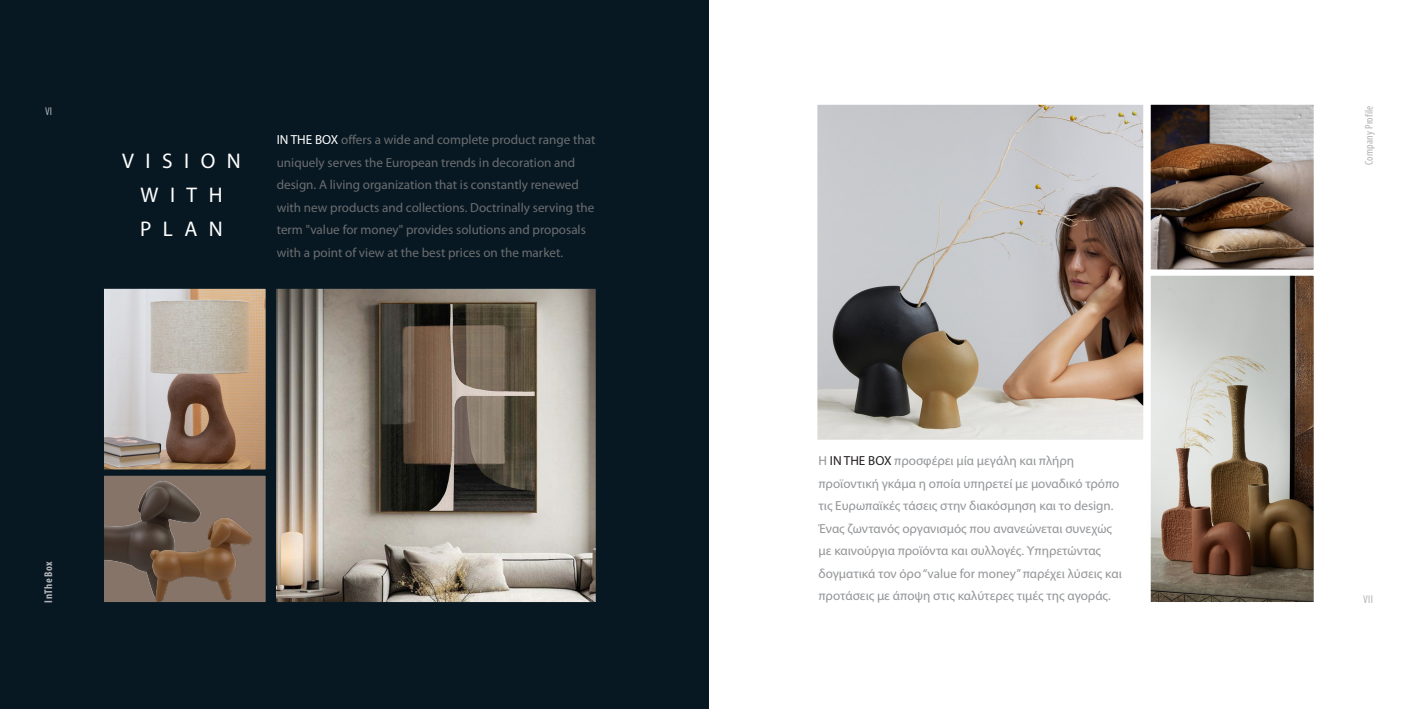
<style>
.page{position:relative;width:1418px;height:709px;background:#fff}
.page>*{position:absolute;margin:0;border:0;box-sizing:border-box;transform-origin:0 0}
.t1{font:21.25px "Myriad Pro";letter-spacing:.54em;color:#fff}
.t2{font:13.12px/22.5px "Myriad Pro";color:#939598}
.t3{font:13.12px/22.5px "Myriad Pro";color:#6c6d70}
.t4{font:condensed 11.25px "Myriad Pro";letter-spacing:.02em;color:#b2b3b7}
.t5{font:700 condensed 11.25px "Myriad Pro";letter-spacing:.06em;color:#b2b3b7}
.s1{color:#fff}
.s2{color:#231f20}
</style>
<div class="page">
<div style="left:0;top:0;width:709px;height:709px;background:#071822"></div>
<img style="left:1151px;top:106px;width:161px;height:162px">
<div style="left:1146px;top:101px;width:171px;height:172px;border:4px solid #fff"></div>
<img style="left:1151px;top:277px;width:161px;height:323px">
<div style="left:1146px;top:272px;width:171px;height:333px;border:4px solid #fff"></div>
<img style="left:818px;top:106px;width:323px;height:332px">
<div style="left:813px;top:101px;width:333px;height:342px;border:4px solid #fff"></div>
<img style="left:105px;top:290px;width:159px;height:178px">
<div style="left:100px;top:285px;width:169px;height:188px;border:4px solid #071822"></div>
<div style="left:102px;top:474px;width:165px;height:130px;background:#877468"></div>
<img style="left:105px;top:481px;width:94px;height:91px">
<div style="left:100px;top:472px;width:169px;height:134px;border:4px solid #071822"></div>
<img style="left:277px;top:290px;width:317px;height:311px">
<div style="left:269px;top:285px;width:330px;height:321px;border:4px solid #071822"></div>
<img style="left:145px;top:509px;width:113px;height:94px">
<p class="t4" style="left:45px;top:104px;width:9px">VI</p>
<p class="t1" style="left:122px;top:148px;width:120px">VISION</p>
<p class="t1" style="left:141px;top:182px;width:83px">WITH</p>
<p class="t1" style="left:140px;top:216px;width:84px">PLAN</p>
<p class="t3" style="left:277px;top:128px;width:320px"><span class="s1">IN THE BOX</span> offers a wide and complete product range that uniquely serves the European trends in decoration and design. A living organization that is constantly renewed with new products and collections. Doctrinally serving the term "value for money" provides solutions and proposals with a point of view at the best prices on the market.</p>
<p class="t5" style="left:41px;top:602px;width:43px;rotate:-90deg">InTheBox</p>
<p class="t2" style="left:818px;top:449px;width:305px">Η <span class="s2">IN THE BOX</span> προσφέρει μία μεγάλη και πλήρη προϊοντική γκάμα η οποία υπηρετεί με μοναδικό τρόπο τις Ευρωπαϊκές τάσεις στην διακόσμηση και το design.<br>Ένας ζωντανός οργανισμός που ανανεώνεται συνεχώς με καινούργια προϊόντα και συλλογές. Υπηρετώντας δογματικά τον όρο “value for money” παρέχει λύσεις και προτάσεις με άποψη στις καλύτερες τιμές της αγοράς.</p>
<p class="t4" style="left:1362px;top:165px;width:61px;rotate:-90deg">Company Profile</p>
<p class="t4" style="left:1363px;top:592px;width:11px">VII</p>
</div>
